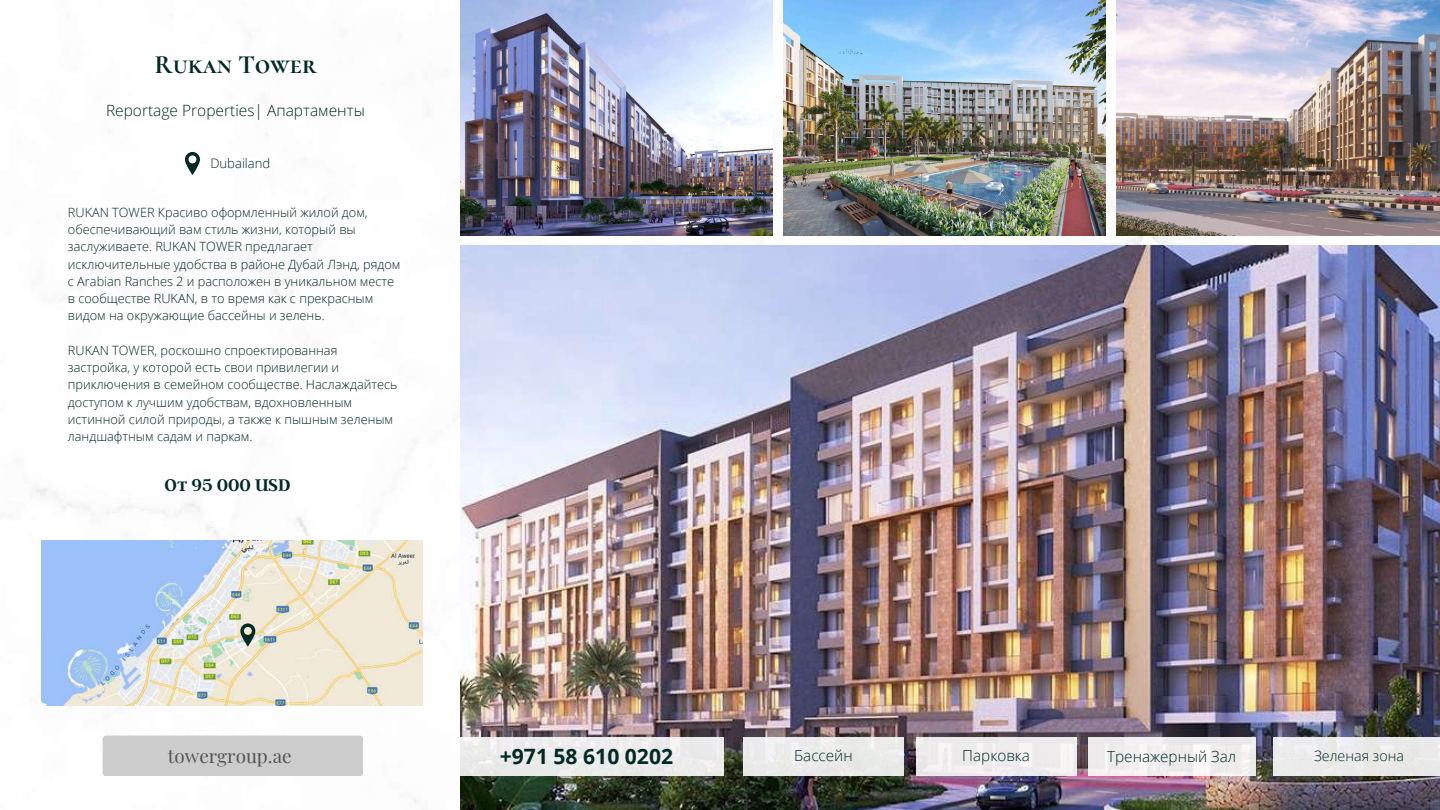
<style>
.page{position:relative;width:1440px;height:810px;background:#fff}
.page>*{position:absolute;margin:0;border:0;box-sizing:border-box;transform-origin:0 0}
.t1{font:700 26.4px "Cormorant SC";color:#022924}
.t2{font:700 21.1px "Open Sans";color:#022924}
.t3{font:18.9px "Playfair Display";color:#545454}
.t4{font:600 18.8px "Argent CF";color:#022924}
.t5{font:300 15.5px "Open Sans";color:#022924}
.t6{font:300 15.3px "Open Sans";color:#022924}
.t7{font:300 14.3px "Open Sans";color:#022924}
.t8{font:300 13.1px "Open Sans";color:#022924}
.t9{font:300 12.8px/17.2px "Open Sans";color:#022924}
</style>
<div class="page">
<img style="left:461px;top:246px;width:979px;height:564px">
<img style="left:461px;top:0;width:312px;height:236px">
<img style="left:783px;top:0;width:323px;height:236px">
<img style="left:1116px;top:0;width:324px;height:236px">
<div style="left:461px;top:737px;width:263px;height:39px;background:#ebebeb"></div>
<div style="left:743px;top:737px;width:161px;height:39px;background:#eaeaea"></div>
<div style="left:916px;top:737px;width:160px;height:39px;background:#eeebec"></div>
<div style="left:1088px;top:737px;width:167px;height:39px;background:linear-gradient(to right,#f1eeef,#f1efee)"></div>
<div style="left:1273px;top:737px;width:167px;height:39px;background:#eaeaea"></div>
<div style="left:103px;top:736px;width:260px;height:40px;background:#ccc;border-radius:4px"></div>
<img style="left:41px;top:541px;width:381px;height:165px">
<svg style="left:240px;top:623px;width:15px;height:24px"></svg>
<svg style="left:185px;top:152px;width:15px;height:23px"></svg>
<h1 class="t1" style="left:154px;top:49px;width:164px">Rukan Tower</h1>
<p class="t5" style="left:106px;top:100px;width:260px">Reportage Properties| Апартаменты</p>
<p class="t8" style="left:210px;top:154px;width:61px">Dubailand</p>
<p class="t9" style="left:68px;top:203px;width:334px">RUKAN TOWER Красиво оформленный жилой дом, обеспечивающий вам стиль жизни, который вы заслуживаете. RUKAN TOWER предлагает исключительные удобства в районе Дубай Лэнд, рядом с Arabian Ranches 2 и расположен в уникальном месте в сообществе RUKAN, в то время как с прекрасным видом на окружающие бассейны и зелень.</p>
<p class="t9" style="left:68px;top:341px;width:331px">RUKAN TOWER, роскошно спроектированная застройка, у которой есть свои привилегии и приключения в семейном сообществе. Наслаждайтесь доступом к лучшим удобствам, вдохновленным истинной силой природы, а также к пышным зеленым ландшафтным садам и паркам.</p>
<h3 class="t4" style="left:165px;top:472px;width:127px">От 95 000 USD</h3>
<h3 class="t3" style="left:168px;top:743px;width:125px">towergroup.ae</h3>
<h2 class="t2" style="left:500px;top:741px;width:175px">+971 58 610 0202</h2>
<p class="t6" style="left:794px;top:745px;width:60px">Бассейн</p>
<p class="t6" style="left:962px;top:745px;width:69px">Парковка</p>
<p class="t6" style="left:1107px;top:746px;width:130px">Тренажерный Зал</p>
<p class="t7" style="left:1314px;top:745px;width:91px">Зеленая зона</p>
</div>
